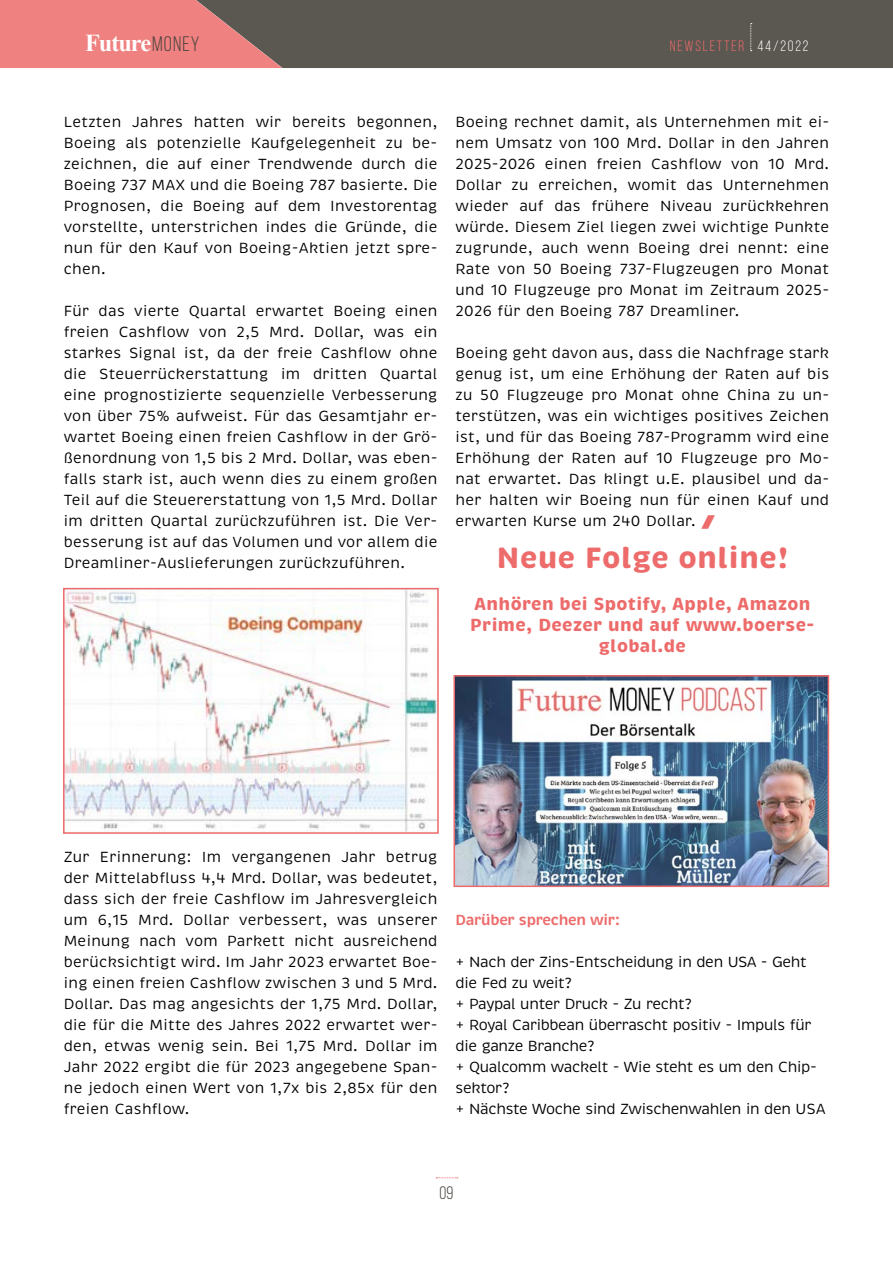
<style>
.page{position:relative;width:893px;height:1263px;background:#fff}
.page>*{position:absolute;margin:0;border:0;box-sizing:border-box;transform-origin:0 0}
.t1{font:700 30px "Brevia";letter-spacing:.02em;color:#ed6b6a}
.t2{font:700 24.3px "Times New Roman";letter-spacing:-.04em;color:#fff}
.t3{font:700 18px/21px "Brevia";letter-spacing:.02em;color:#ed6b6a;text-align:center}
.t4{font:18px "Bebas Neue";color:#49443e}
.t5{font:15px/21px "Brevia";letter-spacing:.01em;color:#000;text-align:justify}
.t6{font:15px/21px "Brevia";letter-spacing:-.02em;color:#000}
.t7{font:600 15px "Brevia";letter-spacing:-.02em;color:#ed6b6a}
.t8{font:15px "Bebas Neue";letter-spacing:.12em;color:#ed6b6a}
.s1{font-family:"Bebas Neue";font-weight:400;font-size:21px;color:#49443e}
.s2{color:#fff}
</style>
<div class="page">
<svg style="left:436px;top:1177px;width:22px;height:1px"></svg>
<div style="left:282px;top:0;width:611px;height:68px;background:#5b5751"></div>
<svg style="left:0;top:0;width:282px;height:68px;background:#d87a79"></svg>
<svg style="left:750px;top:23px;width:2px;height:28px"></svg>
<img style="left:456px;top:678px;width:370px;height:206px">
<div style="left:453px;top:675px;width:376px;height:212px;border:2px solid #ed6b6a"></div>
<img style="left:66px;top:591px;width:370px;height:240px">
<div style="left:63px;top:588px;width:376px;height:246px;border:2px solid #ed6b6a"></div>
<h2 class="t2" style="left:85px;top:26px;width:116px">Future<span class="s1">MONEY</span></h2>
<p class="t8" style="left:670px;top:37px;width:140px">NEWSLETTER <span class="s2">44/2022</span></p>
<p class="t5" style="left:64px;top:112px;width:375px">Letzten Jahres hatten wir bereits begonnen, Boeing als potenzielle Kaufgelegenheit zu be&shy;zeichnen, die auf einer Trendwende durch die Boeing 737 MAX und die Boeing 787 basierte. Die Prognosen, die Boeing auf dem Investorentag vorstellte, unterstrichen indes die Gründe, die nun für den Kauf von Boeing-Aktien jetzt spre&shy;chen.</p>
<p class="t5" style="left:64px;top:301px;width:375px">Für das vierte Quartal erwartet Boeing einen freien Cashflow von 2,5 Mrd. Dollar, was ein starkes Signal ist, da der freie Cashflow ohne die Steuerrückerstattung im dritten Quartal eine prognostizierte sequenzielle Verbesserung von über 75% aufweist. Für das Gesamtjahr er&shy;wartet Boeing einen freien Cashflow in der Grö&shy;ßenordnung von 1,5 bis 2 Mrd. Dollar, was eben&shy;falls stark ist, auch wenn dies zu einem großen Teil auf die Steuererstattung von 1,5 Mrd. Dollar im dritten Quartal zurückzuführen ist. Die Ver&shy;besserung ist auf das Volumen und vor allem die Dreamliner-Auslieferungen zurückzuführen.</p>
<p class="t5" style="left:455px;top:112px;width:375px">Boeing rechnet damit, als Unternehmen mit ei&shy;nem Umsatz von 100 Mrd. Dollar in den Jahren 2025-2026 einen freien Cashflow von 10 Mrd.<br>Dollar zu erreichen, womit das Unternehmen wieder auf das frühere Niveau zurückkehren würde. Diesem Ziel liegen zwei wichtige Punkte zugrunde, auch wenn Boeing drei nennt: eine Rate von 50 Boeing 737-Flugzeugen pro Monat und 10 Flugzeuge pro Monat im Zeitraum 2025- 2026 für den Boeing 787 Dreamliner.</p>
<p class="t5" style="left:455px;top:343px;width:375px">Boeing geht davon aus, dass die Nachfrage stark genug ist, um eine Erhöhung der Raten auf bis zu 50 Flugzeuge pro Monat ohne China zu un&shy;terstützen, was ein wichtiges positives Zeichen ist, und für das Boeing 787-Programm wird eine Erhöhung der Raten auf 10 Flugzeuge pro Mo&shy;nat erwartet. Das klingt u.E. plausibel und da&shy;her halten wir Boeing nun für einen Kauf und erwarten Kurse um 240 Dollar.</p>
<h1 class="t1" style="left:497px;top:539px;width:292px">Neue Folge online!</h1>
<p class="t3" style="left:470px;top:594px;width:346px">Anhören bei Spotify, Apple, Amazon<br>Prime, Deezer und auf www.boerse&shy;global.de</p>
<p class="t5" style="left:64px;top:847px;width:375px">Zur Erinnerung: Im vergangenen Jahr betrug der Mittelabfluss 4,4 Mrd. Dollar, was bedeutet, dass sich der freie Cashflow im Jahresvergleich um 6,15 Mrd. Dollar verbessert, was unserer Meinung nach vom Parkett nicht ausreichend berücksichtigt wird. Im Jahr 2023 erwartet Boe&shy;ing einen freien Cashflow zwischen 3 und 5 Mrd.<br>Dollar. Das mag angesichts der 1,75 Mrd. Dollar, die für die Mitte des Jahres 2022 erwartet wer&shy;den, etwas wenig sein. Bei 1,75 Mrd. Dollar im Jahr 2022 ergibt die für 2023 angegebene Span&shy;ne jedoch einen Wert von 1,7x bis 2,85x für den freien Cashflow.</p>
<p class="t7" style="left:455px;top:911px;width:166px">Darüber sprechen wir:</p>
<p class="t6" style="left:455px;top:952px;width:372px">+ Nach der Zins-Entscheidung in den USA - Geht die Fed zu weit?<br>+ Paypal unter Druck - Zu recht?<br>+ Royal Caribbean überrascht positiv - Impuls für die ganze Branche?<br>+ Qualcomm wackelt - Wie steht es um den Chip&shy;sektor?<br>+ Nächste Woche sind Zwischenwahlen in den USA</p>
<p class="t4" style="left:440px;top:1183px;width:15px">09</p>
</div>
